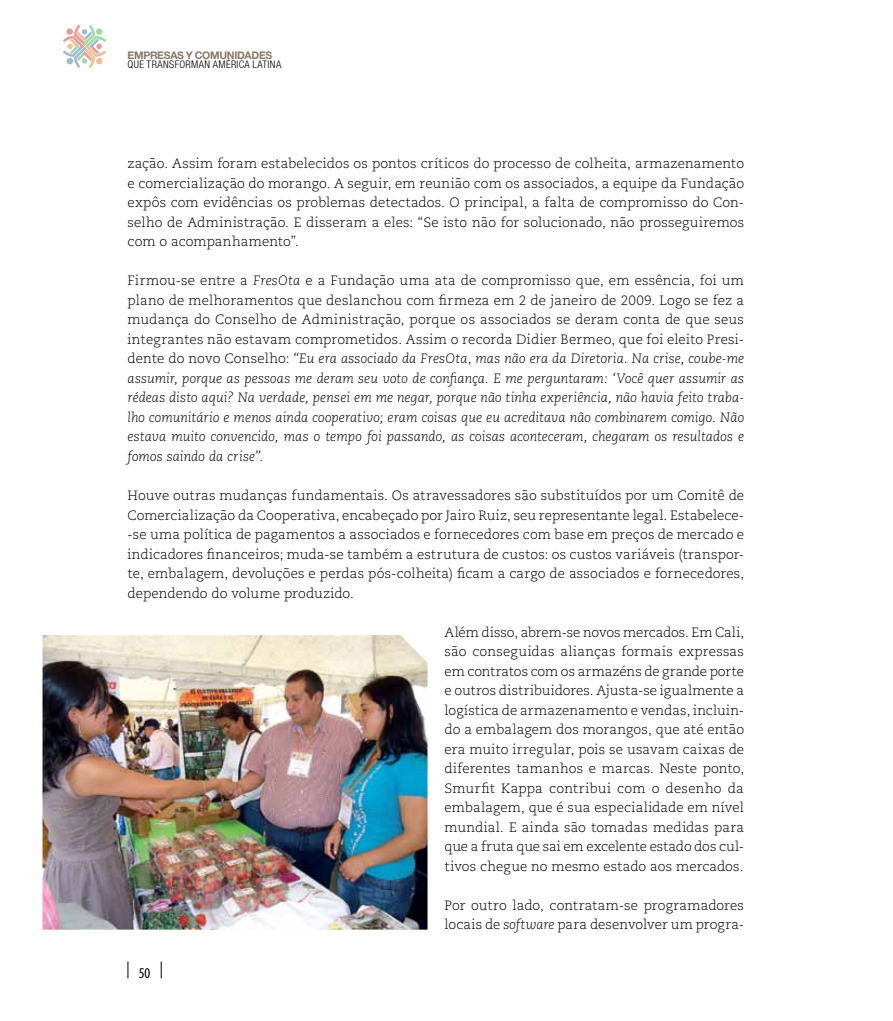
<style>
.page{position:relative;width:893px;height:1021px;background:#fff}
.page>*{position:absolute;margin:0;border:0;box-sizing:border-box;transform-origin:0 0}
.t1{font:condensed 15px "Myriad Pro";color:#000}
.t2{font:300 13.5px/19.5px "Caecilia LT Std";letter-spacing:.005em;color:#000;text-align:justify}
.t3{font:italic 300 13.5px/19.5px "Caecilia LT Std";color:#000;text-align:justify}
.t4{font:300 condensed 10.5px "Helvetica Neue LT Std";letter-spacing:.035em;color:#000}
.t5{font:700 10.5px "Helvetica Neue LT Std";letter-spacing:-.025em;color:#8a7967}
.s1{font-style:normal}
.s2{font-style:italic}
</style>
<div class="page">
<svg style="left:63px;top:25px;width:43px;height:43px"></svg>
<svg style="left:161px;top:961px;width:1px;height:17px"></svg>
<svg style="left:128px;top:961px;width:1px;height:17px"></svg>
<img style="left:43px;top:635px;width:385px;height:294px">
<p class="t5" style="left:128px;top:48px;width:146px">EMPRESAS Y COMUNIDADES</p>
<p class="t4" style="left:128px;top:59px;width:155px">QUE TRANSFORMAN AMÉRICA LATINA</p>
<p class="t2" style="left:128px;top:154px;width:618px">zação. Assim foram estabelecidos os pontos críticos do processo de colheita, armazenamento e comercialização do morango. A seguir, em reunião com os associados, a equipe da Fundação expôs com evidências os problemas detectados. O principal, a falta de compromisso do Con&shy;selho de Administração. E disseram a eles: “Se isto não for solucionado, não prosseguiremos com o acompanhamento”.</p>
<p class="t3" style="left:128px;top:271px;width:618px"><span class="s1">Firmou-se entre a</span> FresOta <span class="s1">e a Fundação uma ata de compromisso que, em essência, foi um plano de melhoramentos que deslanchou com firmeza em 2 de janeiro de 2009. Logo se fez a mudança do Conselho de Administração, porque os associados se deram conta de que seus integrantes não estavam comprometidos. Assim o recorda Didier Bermeo, que foi eleito Presi&shy;dente do novo Conselho:</span> “Eu era associado da FresOta<span class="s1">,</span> mas não era da Diretoria. Na crise, coube-me assumir, porque as pessoas me deram seu voto de confiança. E me perguntaram: ‘Você quer assumir as rédeas disto aqui? Na verdade, pensei em me negar, porque não tinha experiência, não havia feito traba&shy;lho comunitário e menos ainda cooperativo; eram coisas que eu acreditava não combinarem comigo. Não estava muito convencido, mas o tempo foi passando, as coisas aconteceram, chegaram os resultados e fomos saindo da crise”.</p>
<p class="t2" style="left:128px;top:486px;width:618px">Houve outras mudanças fundamentais. Os atravessadores são substituídos por um Comitê de Comercialização da Cooperativa, encabeçado por Jairo Ruiz, seu representante legal. Estabelece--se uma política de pagamentos a associados e fornecedores com base em preços de mercado e indicadores financeiros; muda-se também a estrutura de custos: os custos variáveis (transpor&shy;te, embalagem, devoluções e perdas pós-colheita) ficam a cargo de associados e fornecedores, dependendo do volume produzido.</p>
<p class="t2" style="left:445px;top:622px;width:301px">Além disso, abrem-se novos mercados. Em Cali, são conseguidas alianças formais expressas em contratos com os armazéns de grande porte e outros distribuidores. Ajusta-se igualmente a logística de armazenamento e vendas, incluin&shy;do a embalagem dos morangos, que até então era muito irregular, pois se usavam caixas de diferentes tamanhos e marcas. Neste ponto, Smurfit Kappa contribui com o desenho da embalagem, que é sua especialidade em nível mundial. E ainda são tomadas medidas para que a fruta que sai em excelente estado dos cul&shy;tivos chegue no mesmo estado aos mercados.</p>
<p class="t2" style="left:445px;top:895px;width:301px">Por outro lado, contratam-se programadores locais de <span class="s2">software</span> para desenvolver um progra-</p>
<p class="t1" style="left:139px;top:965px;width:13px">50</p>
</div>
